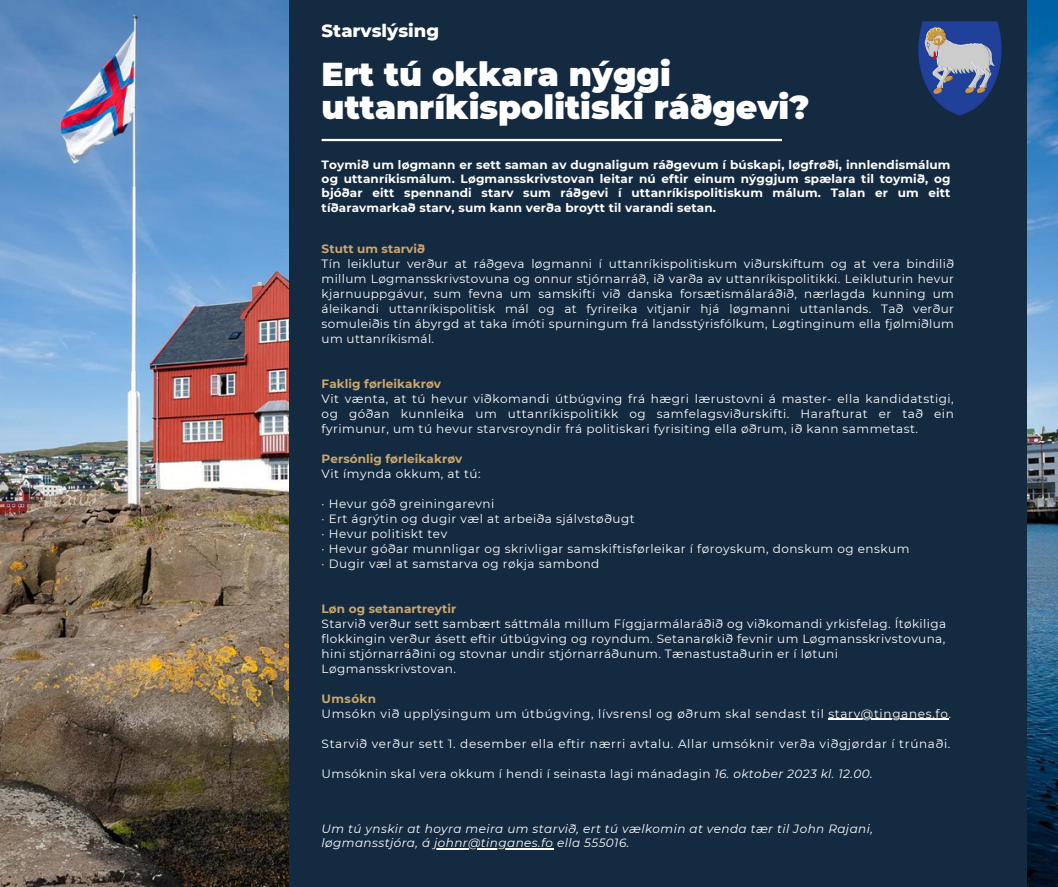
<style>
.page{position:relative;width:1058px;height:887px;background:#fff}
.page>*{position:absolute;margin:0;border:0;box-sizing:border-box;transform-origin:0 0}
.t1{font:900 33px/32.7px "Montserrat";color:#fff}
.t2{font:800 18px "Montserrat";color:#fff}
.t3{font:12px/15px "Montserrat";letter-spacing:.04em;color:#fff;text-align:justify}
.t4{font:700 12px/14.4px "Montserrat";letter-spacing:.015em;color:#fff;text-align:justify}
.t5{font:italic 12px/14px "Montserrat";letter-spacing:.035em;color:#fff}
.t6{font:700 12px "Montserrat";letter-spacing:.005em;color:#cba76c}
.s1{font-style:italic}
</style>
<div class="page">
<img style="left:0;top:0;width:1058px;height:886px">
<div style="left:289px;top:0;width:737px;height:886px;background:#142a40"></div>
<hr style="left:321px;top:139px;width:461px;height:2px;background:#fff">
<img style="left:918px;top:21px;width:83px;height:95px">
<hr style="left:828px;top:719px;width:120px;height:1px;background:#fff">
<hr style="left:434px;top:848px;width:119px;height:1px;background:#fff">
<p class="t2" style="left:321px;top:19px;width:119px">Starvslýsing</p>
<p class="t1" style="left:321px;top:58px;width:489px">Ert tú okkara nýggi uttanríkispolitiski ráðgevi?</p>
<p class="t4" style="left:321px;top:157px;width:630px">Toymið um løgmann er sett saman av dugnaligum ráðgevum í búskapi, løgfrøði, innlendismálum og uttanríkismálum. Løgmansskrivstovan leitar nú eftir einum nýggjum spælara til toymið, og bjóðar eitt spennandi starv sum ráðgevi í uttanríkispolitiskum málum. Talan er um eitt tíðaravmarkað starv, sum kann verða broytt til varandi setan.</p>
<p class="t6" style="left:321px;top:241px;width:105px">Stutt um starvið</p>
<p class="t3" style="left:321px;top:256px;width:634px">Tín leiklutur verður at ráðgeva løgmanni í uttanríkispolitiskum viðurskiftum og at vera bindilið millum Løgmansskrivstovuna og onnur stjórnarráð, ið varða av uttanríkispolitikki. Leikluturin hevur kjarnuuppgávur, sum fevna um samskifti við danska forsætismálaráðið, nærlagda kunning um áleikandi uttanríkispolitisk mál og at fyrireika vitjanir hjá løgmanni uttanlands. Tað verður somuleiðis tín ábyrgd at taka ímóti spurningum frá landsstýrisfólkum, Løgtinginum ella fjølmiðlum um uttanríkismál.</p>
<p class="t6" style="left:321px;top:376px;width:121px">Faklig førleikakrøv</p>
<p class="t3" style="left:321px;top:391px;width:633px">Vit vænta, at tú hevur viðkomandi útbúgving frá hægri lærustovni á master- ella kandidatstigi, og góðan kunnleika um uttanríkispolitikk og samfelagsviðurskifti. Harafturat er tað ein fyrimunur, um tú hevur starvsroyndir frá politiskari fyrisiting ella øðrum, ið kann sammetast.</p>
<p class="t6" style="left:321px;top:451px;width:142px">Persónlig førleikakrøv</p>
<p class="t3" style="left:321px;top:466px;width:160px">Vit ímynda okkum, at tú:</p>
<p class="t3" style="left:321px;top:496px;width:174px">· Hevur góð greiningarevni</p>
<p class="t3" style="left:321px;top:511px;width:314px">· Ert ágrýtin og dugir væl at arbeiða sjálvstøðugt</p>
<p class="t3" style="left:321px;top:526px;width:127px">· Hevur politiskt tev</p>
<p class="t3" style="left:321px;top:541px;width:589px">· Hevur góðar munnligar og skrivligar samskiftisførleikar í føroyskum, donskum og enskum</p>
<p class="t3" style="left:321px;top:556px;width:279px">· Dugir væl at samstarva og røkja sambond</p>
<p class="t6" style="left:321px;top:601px;width:136px">Løn og setanartreytir</p>
<p class="t3" style="left:321px;top:616px;width:626px;text-align:left">Starvið verður sett sambært sáttmála millum Fíggjarmálaráðið og viðkomandi yrkisfelag. Ítøkiliga flokkingin verður ásett eftir útbúgving og royndum. Setanarøkið fevnir um Løgmansskrivstovuna, hini stjórnarráðini og stovnar undir stjórnarráðunum. Tænastustaðurin er í løtuni Løgmansskrivstovan.</p>
<p class="t6" style="left:321px;top:691px;width:56px">Umsókn</p>
<p class="t3" style="left:321px;top:706px;width:631px">Umsókn við upplýsingum um útbúgving, lívsrensl og øðrum skal sendast til starv@tinganes.fo.</p>
<p class="t3" style="left:321px;top:736px;width:630px">Starvið verður sett 1. desember ella eftir nærri avtalu. Allar umsóknir verða viðgjørdar í trúnaði.</p>
<p class="t3" style="left:321px;top:766px;width:552px">Umsóknin skal vera okkum í hendi í seinasta lagi mánadagin <span class="s1">16. oktober 2023 kl. 12.00.</span></p>
<p class="t5" style="left:321px;top:822px;width:553px">Um tú ynskir at hoyra meira um starvið, ert tú vælkomin at venda tær til John Rajani, løgmansstjóra, á johnr@tinganes.fo ella 555016.</p>
</div>
